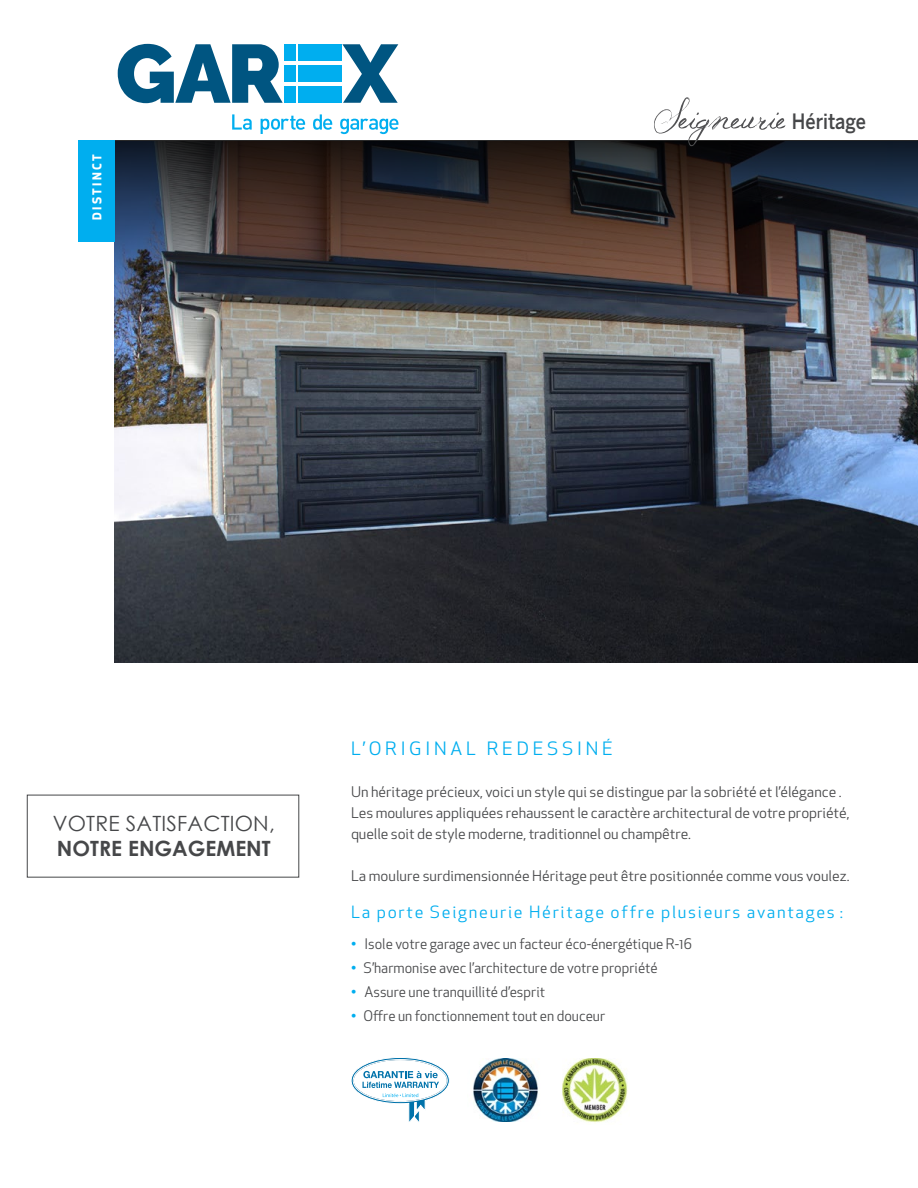
<style>
.page{position:relative;width:918px;height:1188px;background:#fff}
.page>*{position:absolute;margin:0;border:0;box-sizing:border-box;transform-origin:0 0}
.t1{font:21px "Century Gothic";letter-spacing:.01em;color:#464749}
.t2{font:700 21px "Century Gothic";color:#464749}
.t3{font:500 21px "Benton Sans";color:#464749;scale:.86 1}
.t4{font:18px "Apex New";letter-spacing:.2em;color:#00aeef;scale:1.04 1}
.t5{font:16.5px "Apex New";letter-spacing:.1em;color:#00aeef;scale:1.04 1}
.t6{font:14.4px/21px "Apex New";color:#464749;scale:1.04 1}
.t7{font:14.25px "Apex New";color:#464749}
.t8{font:700 12px "Apex New";letter-spacing:.2em;color:#fff}
.s1{color:#00aeef}
</style>
<div class="page">
<img style="left:115px;top:323px;width:803px;height:340px">
<img style="left:115px;top:140px;width:803px;height:183px">
<div style="left:78px;top:141px;width:37px;height:101px;background:#00aeef"></div>
<svg style="left:118px;top:44px;width:165px;height:59px"></svg>
<svg style="left:342px;top:44px;width:56px;height:59px"></svg>
<svg style="left:232px;top:114px;width:20px;height:16px"></svg>
<svg style="left:261px;top:116px;width:44px;height:18px"></svg>
<svg style="left:313px;top:114px;width:19px;height:16px"></svg>
<svg style="left:340px;top:119px;width:58px;height:15px"></svg>
<div style="left:298px;top:44px;width:44px;height:17px;background:#00aeef"></div>
<div style="left:284px;top:44px;width:12px;height:17px;background:#00aeef"></div>
<div style="left:284px;top:65px;width:12px;height:17px;background:#00aeef"></div>
<div style="left:298px;top:65px;width:44px;height:17px;background:#00aeef"></div>
<div style="left:284px;top:87px;width:12px;height:16px;background:#00aeef"></div>
<div style="left:298px;top:87px;width:44px;height:16px;background:#00aeef"></div>
<img style="left:563px;top:1058px;width:65px;height:65px">
<img style="left:473px;top:1058px;width:65px;height:63px">
<svg style="left:351px;top:1057px;width:99px;height:65px"></svg>
<svg style="left:654px;top:97px;width:132px;height:49px"></svg>
<p class="t8" style="left:88px;top:220px;width:67px;rotate:-90deg">DISTINCT</p>
<h1 class="t3" style="left:792px;top:109px;width:88px">Héritage</h1>
<h1 class="t1" style="left:53px;top:809px;width:224px">VOTRE SATISFACTION,</h1>
<h1 class="t2" style="left:57px;top:832px;width:215px">NOTRE ENGAGEMENT</h1>
<p class="t4" style="left:351px;top:738px;width:253px">L’ORIGINAL REDESSINÉ</p>
<p class="t6" style="left:351px;top:781px;width:481px">Un héritage précieux, voici un style qui se distingue par la sobriété et l’élégance .<br>Les moulures appliquées rehaussent le caractère architectural de votre propriété, quelle soit de style moderne, traditionnel ou champêtre.</p>
<p class="t6" style="left:351px;top:865px;width:481px">La moulure surdimensionnée Héritage peut être positionnée comme vous voulez.</p>
<p class="t5" style="left:351px;top:902px;width:475px">La porte Seigneurie Héritage offre plusieurs avantages :</p>
<p class="t7" style="left:351px;top:935px;width:343px"><span class="s1">•</span> Isole votre garage avec un facteur éco-énergétique R-16</p>
<p class="t7" style="left:351px;top:959px;width:308px"><span class="s1">•</span> S’harmonise avec l’architecture de votre propriété</p>
<p class="t7" style="left:351px;top:983px;width:196px"><span class="s1">•</span> Assure une tranquillité d’esprit</p>
<p class="t7" style="left:351px;top:1007px;width:256px"><span class="s1">•</span> Offre un fonctionnement tout en douceur</p>
</div>
